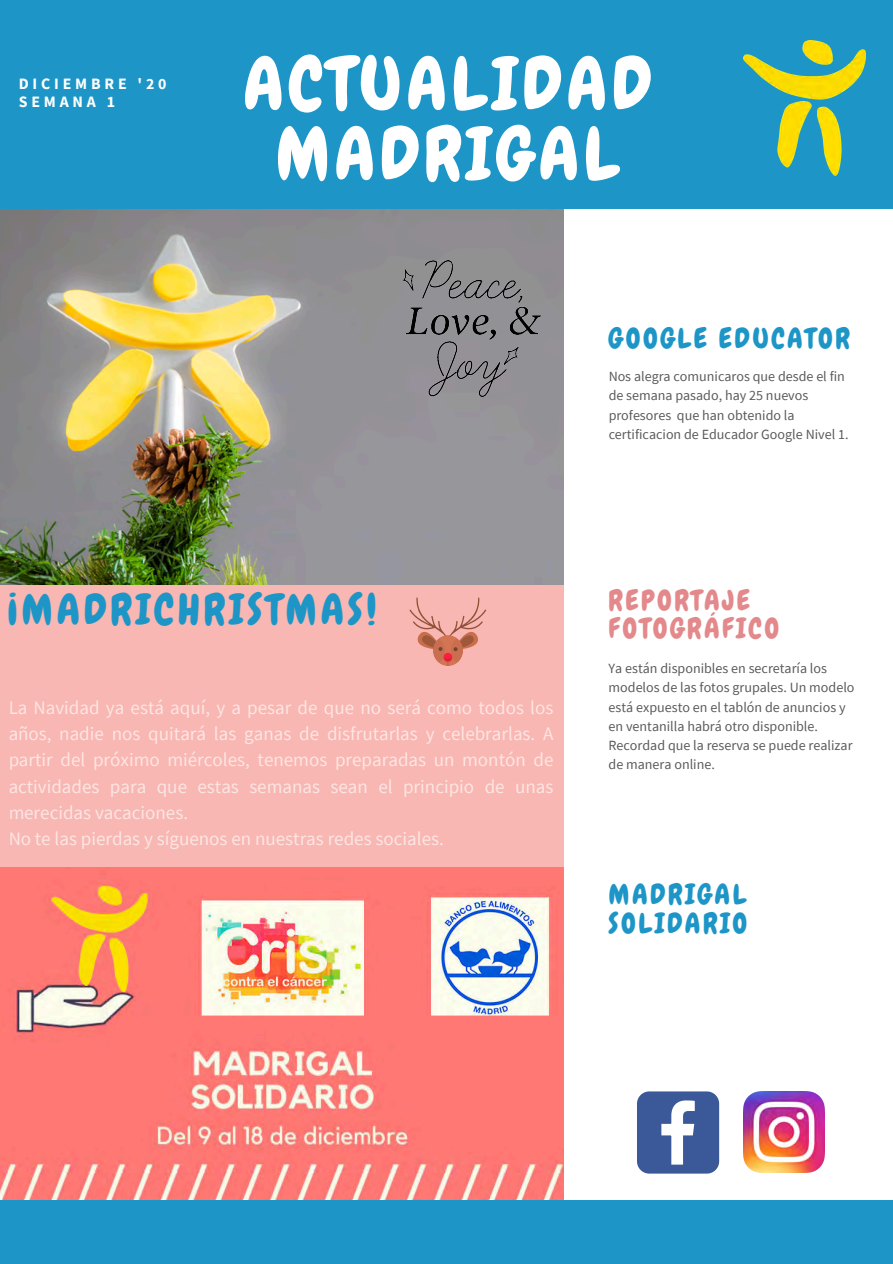
<style>
.page{position:relative;width:893px;height:1264px;background:#fff}
.page>*{position:absolute;margin:0;border:0;box-sizing:border-box;transform-origin:0 0}
.t1{font:73.35px/70.1px "Chewy";letter-spacing:.06em;color:#fff;text-align:center}
.t2{font:42px "Chewy";letter-spacing:.09em;color:#1d96c7}
.t3{font:28.2px/28.2px "Chewy";letter-spacing:.09em;color:#1d96c7}
.t4{font:28.2px/28.2px "Chewy";letter-spacing:.09em;color:#e3898b}
.t5{font:19.05px/26.1px "Source Sans Pro";color:#fff}
.t6{font:700 15.9px/17.9px "Source Sans Pro";letter-spacing:.24em;color:#fff}
.t7{font:14.1px/19.2px "Source Sans Pro";color:#000}
</style>
<div class="page">
<img style="left:0;top:209px;width:564px;height:376px">
<div style="left:0;top:0;width:892px;height:208px;background:#1d96c7"></div>
<img style="left:0;top:866px;width:563px;height:334px">
<div style="left:0;top:1200px;width:892px;height:63px;background:#1d96c7"></div>
<div style="left:0;top:585px;width:563px;height:281px;background:#f8b7b2"></div>
<img style="left:743px;top:41px;width:122px;height:135px">
<svg style="left:409px;top:597px;width:77px;height:69px"></svg>
<img style="left:404px;top:261px;width:136px;height:136px">
<svg style="left:637px;top:1091px;width:82px;height:82px"></svg>
<img style="left:743px;top:1091px;width:81px;height:81px">
<h1 class="t6" style="left:19px;top:74px;width:149px">DICIEMBRE '20<br>SEMANA 1</h1>
<p class="t1" style="left:243px;top:49px;width:410px">ACTUALIDAD<br>MADRIGAL</p>
<p class="t3" style="left:608px;top:324px;width:243px">GOOGLE EDUCATOR</p>
<p class="t7" style="left:608px;top:367px;width:241px">Nos alegra comunicaros que desde el fin de semana pasado, hay 25 nuevos profesores que han obtenido la certificacion de Educador Google Nivel 1.</p>
<h6 class="t2" style="left:8px;top:582px;width:370px">¡MADRICHRISTMAS!</h6>
<p class="t5" style="left:8px;top:694px;width:546px">La Navidad ya está aquí, y a pesar de que no será como todos los años, nadie nos quitará las ganas de disfrutarlas y celebrarlas. A partir del próximo miércoles, tenemos preparadas un montón de actividades para que estas semanas sean el principio de unas merecidas vacaciones.<br>No te las pierdas y síguenos en nuestras redes sociales.</p>
<p class="t4" style="left:608px;top:586px;width:172px">REPORTAJE<br>FOTOGRÁFICO</p>
<p class="t7" style="left:608px;top:658px;width:247px">Ya están disponibles en secretaría los modelos de las fotos grupales. Un modelo está expuesto en el tablón de anuncios y en ventanilla habrá otro disponible.<br>Recordad que la reserva se puede realizar de manera online.</p>
<p class="t3" style="left:608px;top:880px;width:140px">MADRIGAL<br>SOLIDARIO</p>
</div>
